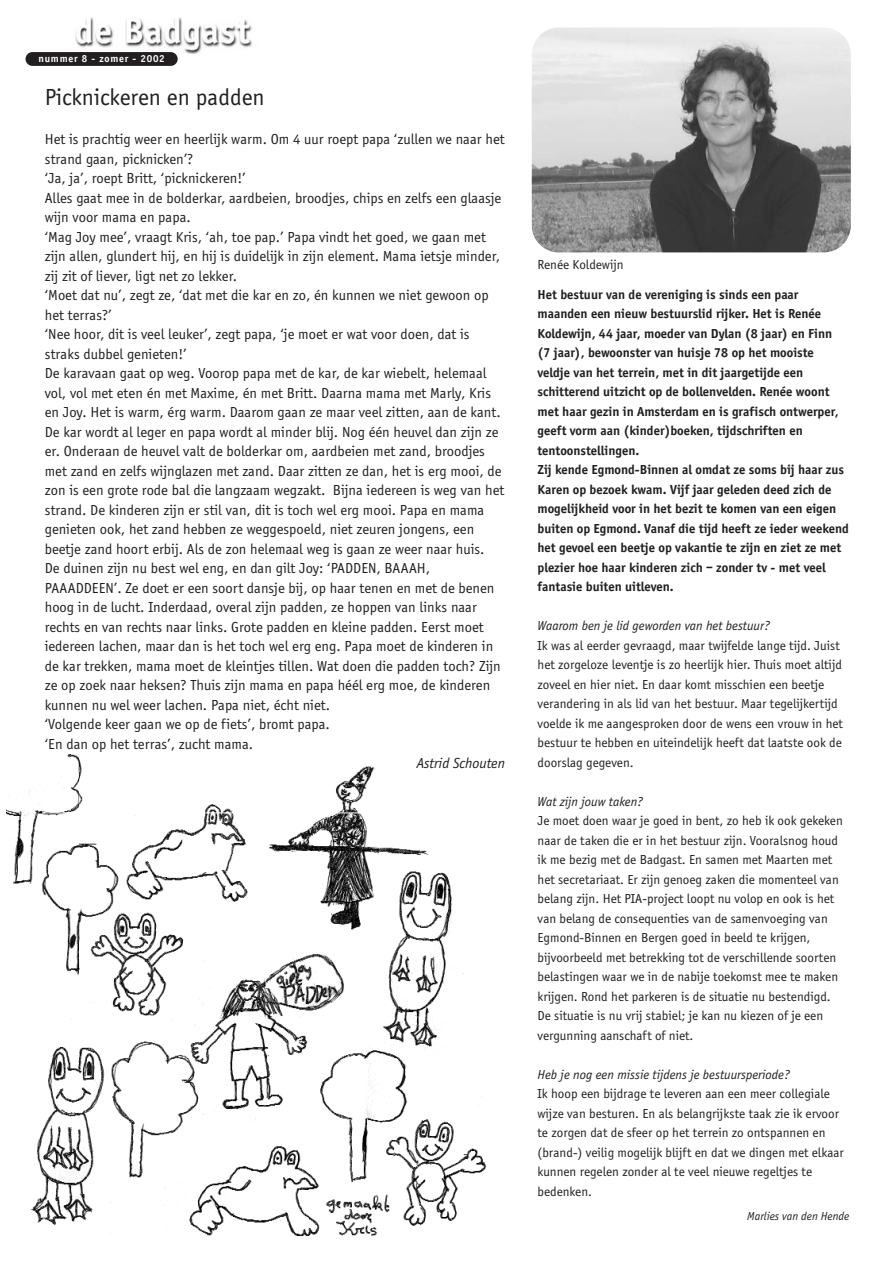
<style>
.page{position:relative;width:893px;height:1263px;background:#fff}
.page>*{position:absolute;margin:0;border:0;box-sizing:border-box;transform-origin:0 0}
.t1{font:24px "Officina Sans";color:#231f20}
.t2{font:15px/19.5px "Officina Sans";color:#231f20}
.t3{font:italic 15px "Officina Sans";color:#231f20}
.t4{font:13.5px/19.5px "Officina Sans";color:#231f20}
.t5{font:700 13.5px/19.5px "Officina Sans";color:#231f20}
.t6{font:italic 13.5px "Officina Sans";color:#231f20}
.t7{font:italic 12px "Officina Sans";color:#231f20}
.t8{font:700 10.5px "Officina Sans";letter-spacing:.075em;color:#fff}
</style>
<div class="page">
<img style="left:75px;top:17px;width:178px;height:38px">
<div style="left:26px;top:52px;width:152px;height:14px;background:#231f20;border-radius:7px"></div>
<img style="left:531px;top:28px;width:319px;height:224px;border-radius:27px">
<img style="left:7px;top:754px;width:479px;height:482px">
<p class="t8" style="left:38px;top:54px;width:128px">nummer 8 - zomer - 2002</p>
<h1 class="t1" style="left:45px;top:88px;width:221px">Picknickeren en padden</h1>
<p class="t2" style="left:45px;top:131px;width:461px">Het is prachtig weer en heerlijk warm. Om 4 uur roept papa ‘zullen we naar het strand gaan, picknicken’?<br>‘Ja, ja’, roept Britt, ‘picknickeren!’<br>Alles gaat mee in de bolderkar, aardbeien, broodjes, chips en zelfs een glaasje wijn voor mama en papa.<br>‘Mag Joy mee’, vraagt Kris, ‘ah, toe pap.’ Papa vindt het goed, we gaan met zijn allen, glundert hij, en hij is duidelijk in zijn element. Mama ietsje minder, zij zit of liever, ligt net zo lekker.<br>‘Moet dat nu’, zegt ze, ‘dat met die kar en zo, én kunnen we niet gewoon op het terras?’<br>‘Nee hoor, dit is veel leuker’, zegt papa, ‘je moet er wat voor doen, dat is straks dubbel genieten!’<br>De karavaan gaat op weg. Voorop papa met de kar, de kar wiebelt, helemaal vol, vol met eten én met Maxime, én met Britt. Daarna mama met Marly, Kris en Joy. Het is warm, érg warm. Daarom gaan ze maar veel zitten, aan de kant.<br>De kar wordt al leger en papa wordt al minder blij. Nog één heuvel dan zijn ze er. Onderaan de heuvel valt de bolderkar om, aardbeien met zand, broodjes met zand en zelfs wijnglazen met zand. Daar zitten ze dan, het is erg mooi, de zon is een grote rode bal die langzaam wegzakt. Bijna iedereen is weg van het strand. De kinderen zijn er stil van, dit is toch wel erg mooi. Papa en mama genieten ook, het zand hebben ze weggespoeld, niet zeuren jongens, een beetje zand hoort erbij. Als de zon helemaal weg is gaan ze weer naar huis.<br>De duinen zijn nu best wel eng, en dan gilt Joy: ‘PADDEN, BAAAH, PAAADDEEN’. Ze doet er een soort dansje bij, op haar tenen en met de benen hoog in de lucht. Inderdaad, overal zijn padden, ze hoppen van links naar rechts en van rechts naar links. Grote padden en kleine padden. Eerst moet iedereen lachen, maar dan is het toch wel erg eng. Papa moet de kinderen in de kar trekken, mama moet de kleintjes tillen. Wat doen die padden toch? Zijn ze op zoek naar heksen? Thuis zijn mama en papa héél erg moe, de kinderen kunnen nu wel weer lachen. Papa niet, écht niet.<br>‘Volgende keer gaan we op de fiets’, bromt papa.<br>‘En dan op het terras’, zucht mama.</p>
<p class="t3" style="left:417px;top:757px;width:90px">Astrid Schouten</p>
<p class="t4" style="left:537px;top:256px;width:88px">Renée Koldewijn</p>
<p class="t5" style="left:537px;top:286px;width:313px">Het bestuur van de vereniging is sinds een paar maanden een nieuw bestuurslid rijker. Het is Renée Koldewijn, 44 jaar, moeder van Dylan (8 jaar) en Finn<br>(7 jaar), bewoonster van huisje 78 op het mooiste veldje van het terrein, met in dit jaargetijde een schitterend uitzicht op de bollenvelden. Renée woont met haar gezin in Amsterdam en is grafisch ontwerper, geeft vorm aan (kinder)boeken, tijdschriften en tentoonstellingen.<br>Zij kende Egmond-Binnen al omdat ze soms bij haar zus Karen op bezoek kwam. Vijf jaar geleden deed zich de mogelijkheid voor in het bezit te komen van een eigen buiten op Egmond. Vanaf die tijd heeft ze ieder weekend het gevoel een beetje op vakantie te zijn en ziet ze met plezier hoe haar kinderen zich – zonder tv - met veel fantasie buiten uitleven.</p>
<p class="t6" style="left:537px;top:621px;width:234px">Waarom ben je lid geworden van het bestuur?</p>
<p class="t4" style="left:537px;top:637px;width:307px">Ik was al eerder gevraagd, maar twijfelde lange tijd. Juist het zorgeloze leventje is zo heerlijk hier. Thuis moet altijd zoveel en hier niet. En daar komt misschien een beetje verandering in als lid van het bestuur. Maar tegelijkertijd voelde ik me aangesproken door de wens een vrouw in het bestuur te hebben en uiteindelijk heeft dat laatste ook de doorslag gegeven.</p>
<p class="t6" style="left:537px;top:796px;width:107px">Wat zijn jouw taken?</p>
<p class="t4" style="left:537px;top:812px;width:307px">Je moet doen waar je goed in bent, zo heb ik ook gekeken naar de taken die er in het bestuur zijn. Vooralsnog houd ik me bezig met de Badgast. En samen met Maarten met het secretariaat. Er zijn genoeg zaken die momenteel van belang zijn. Het PIA-project loopt nu volop en ook is het van belang de consequenties van de samenvoeging van Egmond-Binnen en Bergen goed in beeld te krijgen, bijvoorbeeld met betrekking tot de verschillende soorten belastingen waar we in de nabije toekomst mee te maken krijgen. Rond het parkeren is de situatie nu bestendigd.<br>De situatie is nu vrij stabiel; je kan nu kiezen of je een vergunning aanschaft of niet.</p>
<p class="t6" style="left:537px;top:1069px;width:254px">Heb je nog een missie tijdens je bestuursperiode?</p>
<p class="t4" style="left:537px;top:1085px;width:308px">Ik hoop een bijdrage te leveren aan een meer collegiale wijze van besturen. En als belangrijkste taak zie ik ervoor te zorgen dat de sfeer op het terrein zo ontspannen en (brand-) veilig mogelijk blijft en dat we dingen met elkaar kunnen regelen zonder al te veel nieuwe regeltjes te bedenken.</p>
<p class="t7" style="left:747px;top:1211px;width:104px">Marlies van den Hende</p>
</div>
